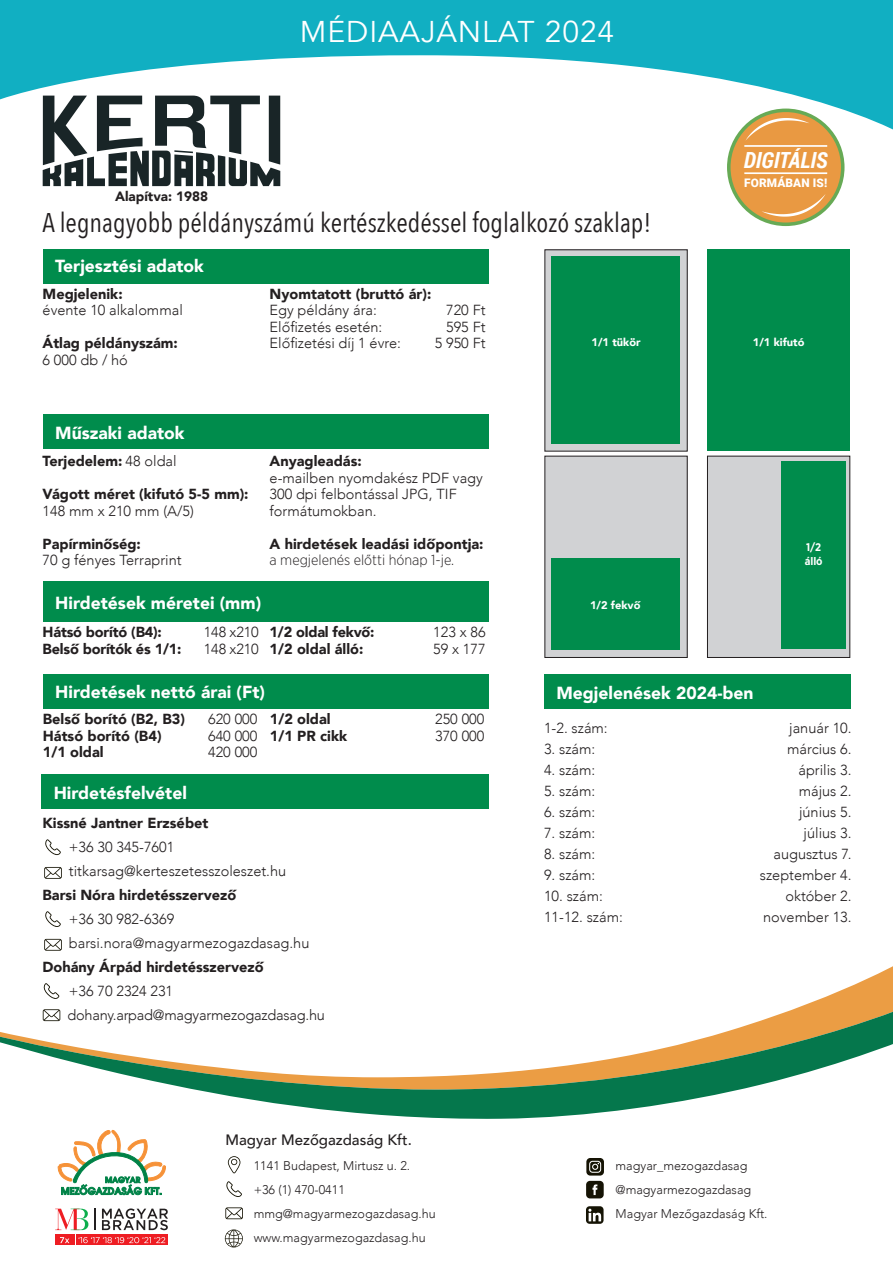
<style>
.page{position:relative;width:893px;height:1263px;background:#fff}
.page>*{position:absolute;margin:0;border:0;box-sizing:border-box;transform-origin:0 0}
.t1{font:30px "Avenir";letter-spacing:.03em;color:#fff}
.t2{font:27px "Avenir Next Condensed";color:#231f20}
.t3{font:italic 700 22.2px "Roboto Condensed";color:#fff}
.t4{font:900 17.4px "Avenir";color:#fff}
.t5{font:500 15px "Avenir";color:#231f20}
.t6{font:300 14.55px/16.5px "Avenir";color:#231f20}
.t7{font:900 14.55px "Avenir";color:#231f20}
.t8{font:300 14.55px "Gotham Narrow";color:#231f20}
.t9{font:900 13.5px "Avenir";color:#231f20}
.t10{font:300 12.6px "Avenir";color:#231f20}
.t11{font:900 11.85px "Roboto";letter-spacing:.01em;color:#fff}
.t12{font:900 11.1px "Avenir";color:#fff}
.t13{font:700 11.1px "Gotham Narrow";color:#fff}
.s1{font-weight:300}
</style>
<div class="page">
<svg style="left:0;top:0;width:893px;height:141px;fill:#11afc2"></svg>
<svg style="left:43px;top:966px;width:850px;height:38px"></svg>
<svg style="left:0;top:1004px;width:893px;height:115px"></svg>
<svg style="left:727px;top:109px;width:117px;height:117px"></svg>
<div style="left:730px;top:112px;width:111px;height:110px;background:#e99942;border-radius:50%"></div>
<hr style="left:744px;top:145px;width:83px;height:2px;background:#fff">
<hr style="left:744px;top:172px;width:83px;height:2px;background:#fff">
<svg style="left:745px;top:118px;width:64px;height:23px"></svg>
<svg style="left:761px;top:194px;width:65px;height:23px"></svg>
<svg style="left:43px;top:96px;width:237px;height:90px"></svg>
<div style="left:43px;top:414px;width:445px;height:34px;background:#008c4c"></div>
<div style="left:43px;top:582px;width:445px;height:40px;background:#008c4c"></div>
<div style="left:43px;top:674px;width:445px;height:34px;background:#008c4c"></div>
<div style="left:43px;top:250px;width:445px;height:34px;background:#008c4c"></div>
<div style="left:545px;top:456px;width:142px;height:201px;background:#d1d2d4"></div>
<div style="left:707px;top:456px;width:143px;height:201px;background:#d1d2d4"></div>
<div style="left:707px;top:456px;width:143px;height:202px;border:1px solid #231f20"></div>
<div style="left:551px;top:558px;width:128px;height:91px;background:#008c4c"></div>
<div style="left:545px;top:250px;width:142px;height:201px;background:#d1d2d4"></div>
<div style="left:551px;top:257px;width:128px;height:187px;background:#008c4c"></div>
<div style="left:707px;top:250px;width:143px;height:201px;background:#008c4c"></div>
<div style="left:544px;top:675px;width:306px;height:34px;background:#008c4c"></div>
<div style="left:782px;top:461px;width:64px;height:187px;background:#008c4c"></div>
<svg style="left:45px;top:839px;width:16px;height:16px"></svg>
<svg style="left:45px;top:911px;width:16px;height:16px"></svg>
<svg style="left:44px;top:867px;width:18px;height:12px"></svg>
<svg style="left:44px;top:939px;width:18px;height:12px"></svg>
<div style="left:41px;top:775px;width:448px;height:34px;background:#008c4c"></div>
<svg style="left:44px;top:983px;width:15px;height:16px"></svg>
<svg style="left:43px;top:1009px;width:17px;height:12px"></svg>
<svg style="left:228px;top:1156px;width:12px;height:17px"></svg>
<svg style="left:586px;top:1158px;width:18px;height:17px"></svg>
<svg style="left:589px;top:1161px;width:12px;height:12px"></svg>
<svg style="left:226px;top:1181px;width:16px;height:16px"></svg>
<div style="left:586px;top:1181px;width:18px;height:17px;background:#151304;border-radius:4px"></div>
<svg style="left:592px;top:1184px;width:5px;height:11px"></svg>
<svg style="left:225px;top:1207px;width:18px;height:12px"></svg>
<svg style="left:586px;top:1206px;width:18px;height:18px"></svg>
<svg style="left:588px;top:1209px;width:13px;height:12px"></svg>
<svg style="left:225px;top:1229px;width:18px;height:18px"></svg>
<svg style="left:58px;top:1130px;width:108px;height:65px"></svg>
<svg style="left:76px;top:1243px;width:92px;height:2px"></svg>
<svg style="left:55px;top:1243px;width:19px;height:2px"></svg>
<svg style="left:55px;top:1208px;width:113px;height:35px"></svg>
<p class="t9" style="left:115px;top:185px;width:94px">Alapítva: 1988</p>
<p class="t1" style="left:300px;top:14px;width:316px">MÉDIAAJÁNLAT 2024</p>
<p class="t2" style="left:43px;top:200px;width:610px">A legnagyobb példányszámú kertészkedéssel foglalkozó szaklap!</p>
<p class="t4" style="left:55px;top:251px;width:150px">Terjesztési adatok</p>
<p class="t3" style="left:744px;top:144px;width:85px">DIGITÁLIS</p>
<p class="t11" style="left:744px;top:175px;width:85px">FORMÁBAN IS!</p>
<p class="t7" style="left:43px;top:281px;width:82px">Megjelenik:</p>
<p class="t6" style="left:43px;top:302px;width:142px">évente 10 alkalommal</p>
<p class="t7" style="left:43px;top:330px;width:137px">Átlag példányszám:</p>
<p class="t6" style="left:43px;top:351px;width:87px">6 000 db / hó</p>
<p class="t7" style="left:270px;top:281px;width:163px">Nyomtatott (bruttó ár):</p>
<p class="t6" style="left:270px;top:302px;width:109px">Egy példány ára:</p>
<p class="t6" style="left:446px;top:302px;width:41px">720 Ft</p>
<p class="t6" style="left:270px;top:318px;width:114px">Előfizetés esetén:</p>
<p class="t6" style="left:446px;top:318px;width:41px">595 Ft</p>
<p class="t6" style="left:270px;top:335px;width:133px">Előfizetési díj 1 évre:</p>
<p class="t6" style="left:435px;top:335px;width:52px">5 950 Ft</p>
<p class="t4" style="left:55px;top:418px;width:131px">Műszaki adatok</p>
<p class="t7" style="left:43px;top:449px;width:136px">Terjedelem: <span class="s1">48 oldal</span></p>
<p class="t7" style="left:43px;top:482px;width:208px">Vágott méret (kifutó 5-5 mm):</p>
<p class="t6" style="left:43px;top:502px;width:153px">148 mm x 210 mm (A/5)</p>
<p class="t7" style="left:43px;top:531px;width:100px">Papírminőség:</p>
<p class="t6" style="left:43px;top:552px;width:141px">70 g fényes Terraprint</p>
<p class="t7" style="left:270px;top:449px;width:94px">Anyagleadás:</p>
<p class="t6" style="left:270px;top:469px;width:215px">e-mailben nyomdakész PDF vagy<br>300 dpi felbontással JPG, TIF</p>
<p class="t6" style="left:270px;top:502px;width:109px">formátumokban.</p>
<p class="t7" style="left:270px;top:531px;width:215px">A hirdetések leadási időpontja:</p>
<p class="t8" style="left:270px;top:551px;width:186px">a megjelenés előtti hónap 1-je.</p>
<p class="t4" style="left:55px;top:588px;width:207px">Hirdetések méretei (mm)</p>
<p class="t7" style="left:43px;top:620px;width:121px">Hátsó borító (B4):</p>
<p class="t6" style="left:204px;top:624px;width:56px">148 x210</p>
<p class="t7" style="left:43px;top:636px;width:140px">Belső borítók és 1/1:</p>
<p class="t6" style="left:204px;top:640px;width:56px">148 x210</p>
<p class="t7" style="left:270px;top:620px;width:107px">1/2 oldal fekvő:</p>
<p class="t6" style="left:433px;top:624px;width:54px">123 x 86</p>
<p class="t7" style="left:270px;top:636px;width:95px">1/2 oldal álló:</p>
<p class="t6" style="left:433px;top:640px;width:54px">59 x 177</p>
<p class="t4" style="left:55px;top:677px;width:211px">Hirdetések nettó árai (Ft)</p>
<p class="t7" style="left:43px;top:706px;width:144px">Belső borító (B2, B3)</p>
<p class="t6" style="left:208px;top:711px;width:51px">620 000</p>
<p class="t7" style="left:43px;top:723px;width:120px">Hátsó borító (B4)</p>
<p class="t6" style="left:208px;top:727px;width:51px">640 000</p>
<p class="t7" style="left:43px;top:739px;width:62px">1/1 oldal</p>
<p class="t6" style="left:208px;top:744px;width:51px">420 000</p>
<p class="t4" style="left:54px;top:778px;width:135px">Hirdetésfelvétel</p>
<p class="t7" style="left:270px;top:706px;width:62px">1/2 oldal</p>
<p class="t6" style="left:435px;top:711px;width:51px">250 000</p>
<p class="t7" style="left:270px;top:723px;width:79px">1/1 PR cikk</p>
<p class="t6" style="left:435px;top:727px;width:51px">370 000</p>
<p class="t7" style="left:42px;top:810px;width:167px">Kissné Jantner Erzsébet</p>
<p class="t6" style="left:69px;top:839px;width:107px">+36 30 345-7601</p>
<p class="t6" style="left:69px;top:863px;width:219px">titkarsag@kerteszetesszoleszet.hu</p>
<p class="t7" style="left:42px;top:882px;width:195px">Barsi Nóra hirdetésszervező</p>
<p class="t6" style="left:69px;top:911px;width:107px">+36 30 982-6369</p>
<p class="t6" style="left:69px;top:935px;width:242px">barsi.nora@magyarmezogazdasag.hu</p>
<p class="t7" style="left:42px;top:954px;width:223px">Dohány Árpád hirdetésszervező</p>
<p class="t6" style="left:69px;top:983px;width:106px">+36 70 2324 231</p>
<p class="t6" style="left:67px;top:1007px;width:259px">dohany.arpad@magyarmezogazdasag.hu</p>
<p class="t5" style="left:226px;top:1126px;width:188px">Magyar Mezőgazdaság Kft.</p>
<p class="t10" style="left:254px;top:1158px;width:158px">1141 Budapest, Mirtusz u. 2.</p>
<p class="t10" style="left:254px;top:1182px;width:93px">+36 (1) 470-0411</p>
<p class="t10" style="left:254px;top:1206px;width:184px">mmg@magyarmezogazdasag.hu</p>
<p class="t10" style="left:254px;top:1230px;width:174px">www.magyarmezogazdasag.hu</p>
<p class="t12" style="left:591px;top:332px;width:51px">1/1 tükör</p>
<p class="t12" style="left:753px;top:332px;width:53px">1/1 kifutó</p>
<p class="t12" style="left:590px;top:596px;width:52px">1/2 fekvő</p>
<p class="t13" style="left:806px;top:540px;width:17px">1/2</p>
<p class="t13" style="left:805px;top:554px;width:20px">álló</p>
<p class="t12" style="left:803px;top:547px;width:19px">1/2</p>
<p class="t4" style="left:556px;top:678px;width:199px">Megjelenések 2024-ben</p>
<p class="t6" style="left:544px;top:719px;width:65px">1-2. szám:</p>
<p class="t6" style="left:789px;top:719px;width:64px">január 10.</p>
<p class="t6" style="left:544px;top:740px;width:53px">3. szám:</p>
<p class="t6" style="left:787px;top:740px;width:66px">március 6.</p>
<p class="t6" style="left:544px;top:761px;width:53px">4. szám:</p>
<p class="t6" style="left:798px;top:761px;width:55px">április 3.</p>
<p class="t6" style="left:544px;top:782px;width:53px">5. szám:</p>
<p class="t6" style="left:799px;top:782px;width:54px">május 2.</p>
<p class="t6" style="left:544px;top:803px;width:53px">6. szám:</p>
<p class="t6" style="left:799px;top:803px;width:54px">június 5.</p>
<p class="t6" style="left:544px;top:824px;width:53px">7. szám:</p>
<p class="t6" style="left:804px;top:824px;width:50px">július 3.</p>
<p class="t6" style="left:544px;top:845px;width:53px">8. szám:</p>
<p class="t6" style="left:773px;top:845px;width:80px">augusztus 7.</p>
<p class="t6" style="left:544px;top:866px;width:53px">9. szám:</p>
<p class="t6" style="left:760px;top:866px;width:93px">szeptember 4.</p>
<p class="t6" style="left:544px;top:887px;width:60px">10. szám:</p>
<p class="t6" style="left:785px;top:887px;width:68px">október 2.</p>
<p class="t6" style="left:544px;top:908px;width:80px">11-12. szám:</p>
<p class="t6" style="left:763px;top:908px;width:90px">november 13.</p>
<p class="t10" style="left:616px;top:1158px;width:133px">magyar_mezogazdasag</p>
<p class="t10" style="left:616px;top:1182px;width:137px">@magyarmezogazdasag</p>
<p class="t10" style="left:616px;top:1206px;width:153px">Magyar Mezőgazdaság Kft.</p>
</div>
